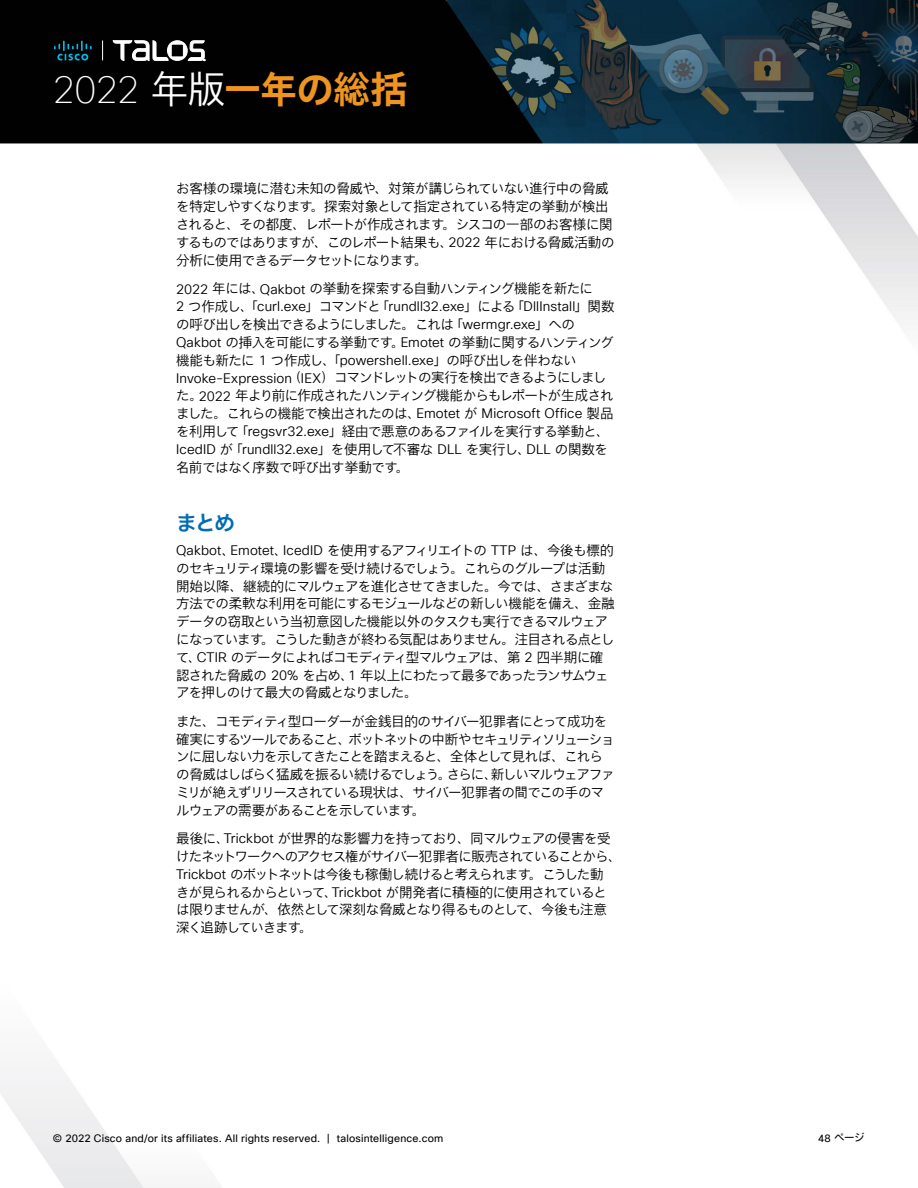
<style>
.page{position:relative;width:918px;height:1188px;background:#fff}
.page>*{position:absolute;margin:0;border:0;box-sizing:border-box;transform-origin:0 0}
.t1{font:37.35px "Cisco Sans JPN Bold";letter-spacing:-.025em;color:#ef951f}
.Paragraph_Style8{font:21px "Cisco Sans JPN Medium";color:#006cb6}
.Paragraph_Style1{font:13.5px/17.9px "Cisco Sans JPN Light";letter-spacing:-.055em;color:#000}
.Paragraph_Style8-2{font:13.5px/17.9px "Cisco Sans JPN Light";letter-spacing:-.065em;color:#000}
.t2{font:10.5px "Cisco Sans TT";letter-spacing:.02em;color:#000}
.t3{font:10.5px "Cisco Sans JPN";color:#000}
.s1{font-family:"Cisco Sans TT";font-weight:100;font-size:37.8px;color:#fff}
.s2{font-family:"Cisco Sans JPN Light";font-size:37.8px;color:#fff}
.s3{font-family:"Cisco Sans TT Light"}
.s4{font-family:"Cisco Sans TT"}
</style>
<div class="page">
<img style="left:0;top:0;width:918px;height:325px">
<svg style="left:54px;top:41px;width:38px;height:19px"></svg>
<svg style="left:113px;top:41px;width:92px;height:20px"></svg>
<svg style="left:102px;top:40px;width:1px;height:20px"></svg>
<h1 class="t1" style="left:53px;top:64px;width:356px"><span class="s1">2022</span> <span class="s2">年版</span>一年の総括</h1>
<p class="Paragraph_Style1" style="left:176px;top:180px;width:440px">お客様の環境に潜む未知の脅威や、対策が講じられていない進行中の脅威を特定しやすくなります。探索対象として指定されている特定の挙動が検出されると、その都度、レポートが作成されます。シスコの一部のお客様に関するものではありますが、このレポート結果も、<span class="s3">2022</span> 年における脅威活動の分析に使用できるデータセットになります。</p>
<p class="Paragraph_Style1" style="left:176px;top:281px;width:440px"><span class="s3">2022</span> 年には、<span class="s3">Qakbot</span> の挙動を探索する自動ハンティング機能を新たに<br><span class="s3">2</span> つ作成し、「<span class="s3">curl.exe</span>」コマンドと「<span class="s3">rundll32.exe</span>」による「<span class="s3">DllInstall</span>」関数の呼び出しを検出できるようにしました。これは「<span class="s3">wermgr.exe</span>」への<span class="s3">Qakbot</span> の挿入を可能にする挙動です。<span class="s3">Emotet</span> の挙動に関するハンティング機能も新たに <span class="s3">1</span> つ作成し、「<span class="s3">powershell.exe</span>」の呼び出しを伴わない<span class="s3">Invoke-Expression</span>（<span class="s3">IEX</span>）コマンドレットの実行を検出できるようにしました。<span class="s3">2022</span> 年より前に作成されたハンティング機能からもレポートが生成されました。これらの機能で検出されたのは、<span class="s3">Emotet</span> が <span class="s3">Microsoft Office</span> 製品を利用して「<span class="s3">regsvr32.exe</span>」経由で悪意のあるファイルを実行する挙動と、<span class="s3">IcedID</span> が「<span class="s3">rundll32.exe</span>」を使用して不審な <span class="s3">DLL</span> を実行し、<span class="s3">DLL</span> の関数を名前ではなく序数で呼び出す挙動です。</p>
<p class="Paragraph_Style8" style="left:176px;top:509px;width:61px">まとめ</p>
<p class="Paragraph_Style8-2" style="left:176px;top:542px;width:440px"><span class="s3">Qakbot</span>、<span class="s3">Emotet</span>、<span class="s3">IcedID</span> を使用するアフィリエイトの <span class="s3">TTP</span> は、今後も標的のセキュリティ環境の影響を受け続けるでしょう。これらのグループは活動開始以降、継続的にマルウェアを進化させてきました。今では、さまざまな方法での柔軟な利用を可能にするモジュールなどの新しい機能を備え、金融データの窃取という当初意図した機能以外のタスクも実行できるマルウェアになっています。こうした動きが終わる気配はありません。注目される点として、<span class="s3">CTIR</span> のデータによればコモディティ型マルウェアは、第 <span class="s3">2</span> 四半期に確認された脅威の <span class="s3">20%</span> を占め、<span class="s3">1</span> 年以上にわたって最多であったランサムウェアを押しのけて最大の脅威となりました。</p>
<p class="Paragraph_Style8-2" style="left:176px;top:713px;width:440px">また、コモディティ型ローダーが金銭目的のサイバー犯罪者にとって成功を確実にするツールであること、ボットネットの中断やセキュリティソリューションに屈しない力を示してきたことを踏まえると、全体として見れば、これらの脅威はしばらく猛威を振るい続けるでしょう。さらに、新しいマルウェアファミリが絶えずリリースされている現状は、サイバー犯罪者の間でこの手のマルウェアの需要があることを示しています。</p>
<p class="Paragraph_Style1" style="left:176px;top:830px;width:447px">最後に、<span class="s3">Trickbot</span> が世界的な影響力を持っており、同マルウェアの侵害を受けたネットワークへのアクセス権がサイバー犯罪者に販売されていることから、<span class="s3">Trickbot</span> のボットネットは今後も稼働し続けると考えられます。こうした動<br>きが見られるからといって、<span class="s3">Trickbot</span> が開発者に積極的に使用されているとは限りませんが、依然として深刻な脅威となり得るものとして、今後も注意深く追跡していきます。</p>
<p class="t2" style="left:53px;top:1131px;width:392px">© 2022 Cisco and/or its affiliates. All rights reserved. | talosintelligence.com</p>
<p class="t3" style="left:818px;top:1130px;width:48px"><span class="s4">48</span> ページ</p>
</div>
